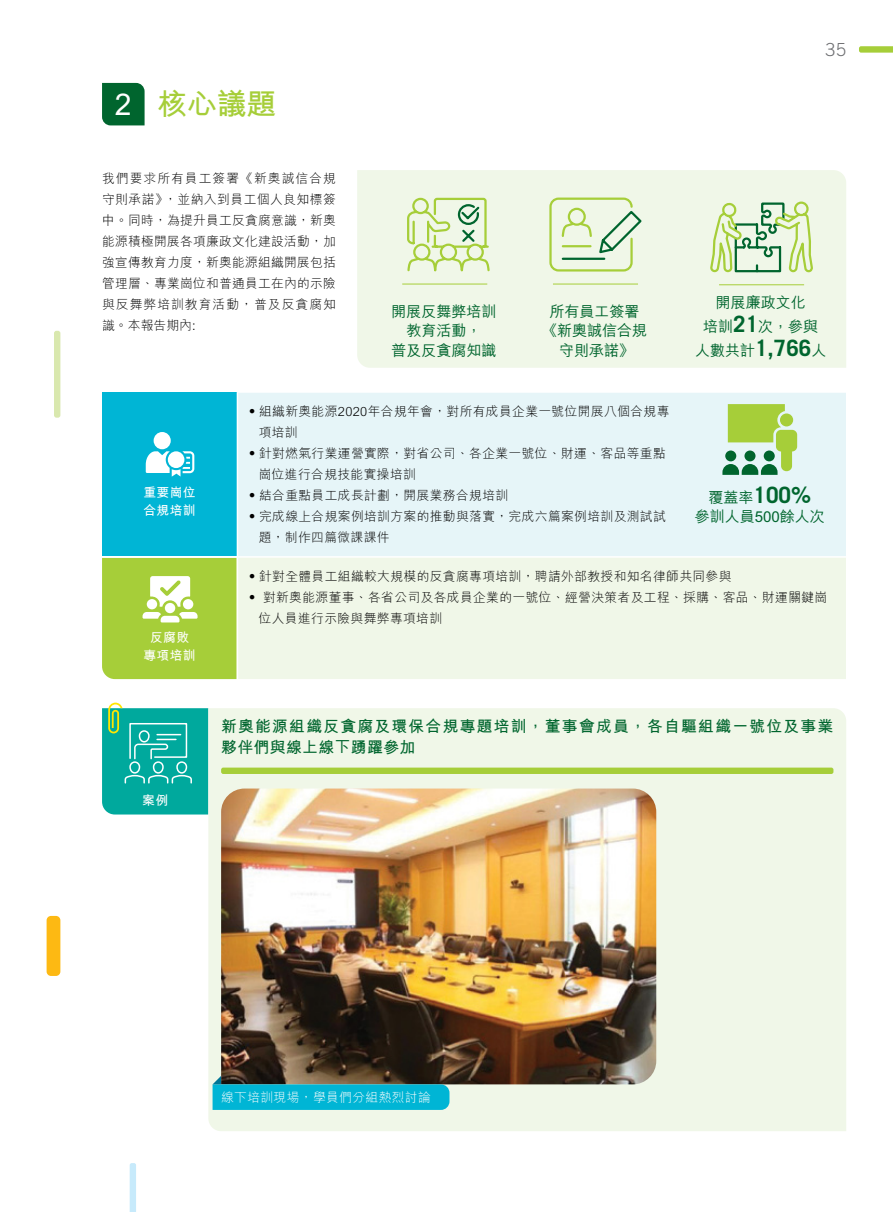
<style>
.page{position:relative;width:893px;height:1212px;background:#fff}
.page>*{position:absolute;margin:0;border:0;box-sizing:border-box;transform-origin:0 0}
.t1{font:700 30px "M Hei HK";color:#a6ce39}
.t2{font:700 22.5px "Trade Gothic LT Std";color:#00652e}
.t3{font:300 18px "Trade Gothic LT Std";color:#6d6e71}
.t4{font:700 15.75px/21px "M Hei HK";letter-spacing:.08em;color:#00652e}
.t5{font:500 15px/19.5px "M Hei HK";color:#00652e;text-align:center}
.t6{font:300 12.75px/21px "M Hei HK";letter-spacing:.03em;color:#000}
.t7{font:700 12.75px/18px "M Hei HK";letter-spacing:.03em;color:#fff}
.t8{font:300 12.75px "M Hei HK";letter-spacing:.03em;color:#fff}
.s1{color:#fff}
.s2{font-family:"Trade Gothic LT Std";font-weight:700;font-size:22.5px}
.s3{font-family:"M Hei HK";font-weight:500;font-size:15px}
</style>
<div class="page">
<div style="left:102px;top:393px;width:135px;height:163px;background:#00b5d5"></div>
<div style="left:47px;top:916px;width:13px;height:60px;background:#fdb913;border-radius:4px"></div>
<svg style="left:130px;top:1163px;width:6px;height:49px"></svg>
<div style="left:54px;top:331px;width:6px;height:87px;background:#d9e8ae;border-radius:2px"></div>
<svg style="left:859px;top:46px;width:34px;height:7px"></svg>
<div style="left:357px;top:170px;width:489px;height:198px;background:#f0f7e8"></div>
<div style="left:102px;top:83px;width:43px;height:42px;background:#00652e"></div>
<div style="left:237px;top:392px;width:609px;height:165px;background:#e6f5f8"></div>
<div style="left:237px;top:557px;width:609px;height:123px;background:#f0f7e8"></div>
<hr style="left:237px;top:391px;width:609px;height:2px;background:#fff">
<hr style="left:237px;top:556px;width:609px;height:2px;background:#fff">
<hr style="left:237px;top:679px;width:609px;height:1px;background:#fff">
<hr style="left:237px;top:393px;width:1px;height:163px;background:#fff">
<hr style="left:237px;top:558px;width:1px;height:121px;background:#fff">
<hr style="left:719px;top:284px;width:85px;height:1px;background:#a6ce39">
<hr style="left:553px;top:284px;width:85px;height:1px;background:#a6ce39">
<hr style="left:402px;top:284px;width:85px;height:1px;background:#a6ce39">
<svg style="left:709px;top:200px;width:105px;height:74px;background:#cce1ba"></svg>
<svg style="left:548px;top:196px;width:96px;height:77px;background:#ddeccb"></svg>
<hr style="left:563px;top:258px;width:41px;height:2px;background:#00652e">
<div style="left:208px;top:708px;width:638px;height:423px;background:#f0f7e8"></div>
<div style="left:221px;top:767px;width:612px;height:7px;background:#a6ce39;border-radius:2px"></div>
<img style="left:221px;top:788px;width:435px;height:296px">
<svg style="left:213px;top:1076px;width:236px;height:34px;background:#179bae"></svg>
<svg style="left:102px;top:703px;width:106px;height:111px;background:#20b3a5"></svg>
<svg style="left:102px;top:558px;width:135px;height:121px;background:#aed24b"></svg>
<div style="left:154px;top:432px;width:17px;height:17px;background:#fff;border-radius:50%"></div>
<svg style="left:146px;top:451px;width:48px;height:26px"></svg>
<div style="left:168px;top:451px;width:16px;height:17px;background:#fff;border-radius:50%"></div>
<svg style="left:722px;top:404px;width:75px;height:71px"></svg>
<svg style="left:406px;top:197px;width:85px;height:76px;background:#d8e9be"></svg>
<h1 class="t1" style="left:115px;top:82px;width:163px"><span class="s1">2</span> 核心議題</h1>
<p class="t6" style="left:102px;top:168px;width:235px;text-align:justify">我們要求所有員工簽署《新奧誠信合規守則承諾》，並納入到員工個人良知標簽中。同時，為提升員工反貪腐意識，新奧能源積極開展各項廉政文化建設活動，加強宣傳教育力度，新奧能源組織開展包括管理層、專業崗位和普通員工在內的示險與反舞弊培訓教育活動，普及反貪腐知識。本報告期內:</p>
<h3 class="t3" style="left:826px;top:38px;width:22px">35</h3>
<p class="t5" style="left:391px;top:300px;width:106px">開展反舞弊培訓教育活動，<br>普及反貪腐知識</p>
<p class="t5" style="left:542px;top:300px;width:106px">所有員工簽署《新奧誠信合規守則承諾》</p>
<p class="t5" style="left:695px;top:289px;width:133px;line-height:24px">開展廉政文化<br>培訓<span class="s2">21</span>次，參與人數共計<span class="s2">1,766</span>人</p>
<p class="t7" style="left:144px;top:482px;width:54px">重要崗位合規培訓</p>
<p class="t7" style="left:144px;top:627px;width:54px;text-align:center">反腐敗專項培訓</p>
<p class="t7" style="left:142px;top:790px;width:27px">案例</p>
<p class="t6" style="left:259px;top:401px;width:412px;text-indent:-13px">•組織新奧能源2020年合規年會，對所有成員企業一號位開展八個合規專項培訓</p>
<p class="t6" style="left:259px;top:443px;width:409px;text-indent:-13px">•針對燃氣行業運營實際，對省公司、各企業一號位、財運、客品等重點崗位進行合規技能實操培訓</p>
<p class="t6" style="left:246px;top:485px;width:264px">•結合重點員工成長計劃，開展業務合規培訓</p>
<p class="t6" style="left:259px;top:506px;width:409px;text-indent:-13px">•完成線上合規案例培訓方案的推動與落實，完成六篇案例培訓及測試試題，制作四篇微課課件</p>
<p class="t6" style="left:246px;top:565px;width:487px">•針對全體員工組織較大規模的反貪腐專項培訓，聘請外部教授和知名律師共同參與</p>
<p class="t6" style="left:259px;top:586px;width:570px;text-indent:-13px">• 對新奧能源董事、各省公司及各成員企業的一號位、經營決策者及工程、採購、客品、財運關鍵崗位人員進行示險與舞弊專項培訓</p>
<h2 class="t2" style="left:708px;top:481px;width:104px"><span class="s3">覆蓋率</span>100%</h2>
<p class="t5" style="left:695px;top:506px;width:132px">參訓人員500餘人次</p>
<p class="t4" style="left:221px;top:714px;width:614px">新奧能源組織反貪腐及環保合規專題培訓，董事會成員，各自驅組織一號位及事業夥伴們與線上線下踴躍參加</p>
<p class="t8" style="left:221px;top:1091px;width:211px">線下培訓現場，學員們分組熱烈討論</p>
</div>
